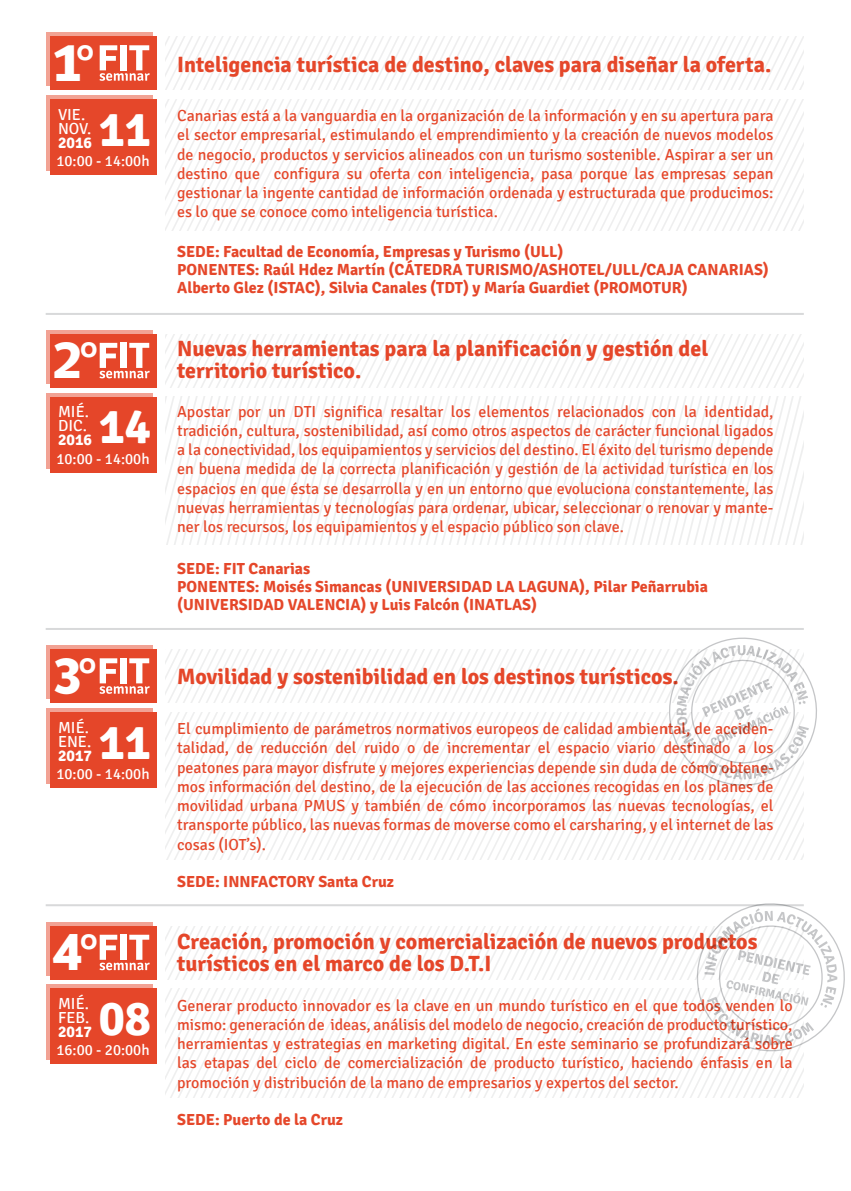
<style>
.page{position:relative;width:851px;height:1191px;background:#fff}
.page>*{position:absolute;margin:0;border:0;box-sizing:border-box;transform-origin:0 0}
.t1{font:700 49.2px "Signika";color:#fff}
.t2{font:900 47.8px "Skola Sans";color:#fff}
.t3{font:700 22px/22px "Signika";color:#e54629}
.t4{font:700 22px "Signika";color:#e5472a}
.t5{font:16px/19.2px "Signika";color:#e5472a;text-align:justify}
.t6{font:700 16px/18px "Signika";color:#e5472a}
.t7{font:16px/14px "Signika";color:#fff}
.t8{font:700 16px "Signika";color:#fff}
.t9{font:15.2px "Signika";color:#fff}
.s1{font-weight:500}
</style>
<div class="page">
<svg style="left:165px;top:334px;width:638px;height:53px"></svg>
<svg style="left:406px;top:397px;width:8px;height:148px"></svg>
<svg style="left:421px;top:397px;width:8px;height:148px"></svg>
<svg style="left:429px;top:397px;width:8px;height:148px"></svg>
<svg style="left:444px;top:397px;width:8px;height:148px"></svg>
<svg style="left:452px;top:397px;width:8px;height:148px"></svg>
<svg style="left:460px;top:397px;width:7px;height:148px"></svg>
<svg style="left:467px;top:397px;width:8px;height:148px"></svg>
<svg style="left:475px;top:397px;width:7px;height:148px"></svg>
<svg style="left:482px;top:397px;width:8px;height:148px"></svg>
<svg style="left:490px;top:397px;width:8px;height:148px"></svg>
<svg style="left:498px;top:397px;width:305px;height:148px"></svg>
<svg style="left:505px;top:421px;width:298px;height:124px"></svg>
<div style="left:46px;top:393px;width:106px;height:75px;background:#f2a294"></div>
<div style="left:46px;top:330px;width:106px;height:53px;background:#f2a294"></div>
<div style="left:50px;top:397px;width:106px;height:75px;background:#e54629"></div>
<div style="left:50px;top:334px;width:106px;height:53px;background:#e54629"></div>
<svg style="left:99px;top:343px;width:51px;height:35px"></svg>
<div style="left:46px;top:708px;width:106px;height:75px;background:#f2a294"></div>
<div style="left:46px;top:645px;width:106px;height:54px;background:#f2a294"></div>
<div style="left:50px;top:712px;width:106px;height:75px;background:#e54629"></div>
<div style="left:50px;top:649px;width:106px;height:54px;background:#e54629"></div>
<svg style="left:99px;top:658px;width:51px;height:36px"></svg>
<hr style="left:46px;top:313px;width:757px;height:2px;background:#d8d9da">
<hr style="left:46px;top:628px;width:757px;height:2px;background:#d8d9da">
<svg style="left:165px;top:37px;width:638px;height:53px"></svg>
<svg style="left:165px;top:99px;width:638px;height:132px"></svg>
<div style="left:46px;top:95px;width:106px;height:76px;background:#f2a394"></div>
<div style="left:46px;top:33px;width:106px;height:53px;background:linear-gradient(to right,#f2a394,#f2a394)"></div>
<div style="left:50px;top:99px;width:106px;height:76px;background:#e5472a"></div>
<div style="left:50px;top:37px;width:106px;height:53px;background:#e5472a"></div>
<svg style="left:99px;top:45px;width:51px;height:36px"></svg>
<div style="left:46px;top:984px;width:106px;height:76px;background:#f2a294"></div>
<div style="left:46px;top:922px;width:106px;height:53px;background:#f2a294"></div>
<div style="left:50px;top:988px;width:106px;height:76px;background:#e54629"></div>
<div style="left:50px;top:926px;width:106px;height:53px;background:#e54629"></div>
<svg style="left:99px;top:934px;width:51px;height:36px"></svg>
<hr style="left:46px;top:904px;width:757px;height:2px;background:#d8d9da">
<svg style="left:165px;top:637px;width:651px;height:222px"></svg>
<svg style="left:165px;top:903px;width:679px;height:194px"></svg>
<h2 class="t2" style="left:52px;top:33px;width:45px">1<span class="s1">º</span></h2>
<p class="t7" style="left:58px;top:108px;width:35px">VIE.<br>NOV.</p>
<p class="t8" style="left:58px;top:133px;width:35px">2016</p>
<h1 class="t1" style="left:99px;top:100px;width:54px">11</h1>
<p class="t9" style="left:56px;top:152px;width:95px">10:00 - 14:00h</p>
<h2 class="t2" style="left:52px;top:330px;width:48px">2<span class="s1">º</span></h2>
<p class="t7" style="left:58px;top:405px;width:32px">MIÉ.<br>DIC.</p>
<p class="t8" style="left:58px;top:430px;width:35px">2016</p>
<h1 class="t1" style="left:99px;top:397px;width:54px">14</h1>
<p class="t9" style="left:56px;top:450px;width:95px">10:00 - 14:00h</p>
<h2 class="t2" style="left:52px;top:646px;width:47px">3<span class="s1">º</span></h2>
<p class="t7" style="left:58px;top:720px;width:35px">MIÉ.<br>ENE.</p>
<p class="t8" style="left:58px;top:745px;width:35px">2017</p>
<h1 class="t1" style="left:99px;top:712px;width:54px">11</h1>
<p class="t9" style="left:56px;top:765px;width:95px">10:00 - 14:00h</p>
<h2 class="t2" style="left:52px;top:922px;width:48px">4<span class="s1">º</span></h2>
<p class="t7" style="left:58px;top:997px;width:33px">MIÉ.<br>FEB.</p>
<p class="t8" style="left:58px;top:1022px;width:35px">2017</p>
<h1 class="t1" style="left:99px;top:989px;width:54px">08</h1>
<p class="t9" style="left:56px;top:1041px;width:95px">16:00 - 20:00h</p>
<h3 class="t4" style="left:177px;top:51px;width:595px">Inteligencia turística de destino, claves para diseñar la oferta.</h3>
<p class="t5" style="left:177px;top:106px;width:598px">Canarias está a la vanguardia en la organización de la información y en su apertura para el sector empresarial, estimulando el emprendimiento y la creación de nuevos modelos de negocio, productos y servicios alineados con un turismo sostenible. Aspirar a ser un destino que configura su oferta con inteligencia, pasa porque las empresas sepan gestionar la ingente cantidad de información ordenada y estructurada que producimos: es lo que se conoce como inteligencia turística.</p>
<p class="t6" style="left:177px;top:243px;width:593px">SEDE: Facultad de Economía, Empresas y Turismo (ULL)<br>PONENTES: Raúl Hdez Martín (CÁTEDRA TURISMO/ASHOTEL/ULL/CAJA CANARIAS)<br>Alberto Glez (ISTAC), Silvia Canales (TDT) y María Guardiet (PROMOTUR)</p>
<h3 class="t3" style="left:177px;top:338px;width:532px">Nuevas herramientas para la planificación y gestión del territorio turístico.</h3>
<p class="t5" style="left:177px;top:402px;width:598px">Apostar por un DTI significa resaltar los elementos relacionados con la identidad, tradición, cultura, sostenibilidad, así como otros aspectos de carácter funcional ligados a la conectividad, los equipamientos y servicios del destino. El éxito del turismo depende en buena medida de la correcta planificación y gestión de la actividad turística en los espacios en que ésta se desarrolla y en un entorno que evoluciona constantemente, las nuevas herramientas y tecnologías para ordenar, ubicar, seleccionar o renovar y mante&shy;ner los recursos, los equipamientos y el espacio público son clave.</p>
<p class="t6" style="left:177px;top:559px;width:532px">SEDE: FIT Canarias<br>PONENTES: Moisés Simancas (UNIVERSIDAD LA LAGUNA), Pilar Peñarrubia (UNIVERSIDAD VALENCIA) y Luis Falcón (INATLAS)</p>
<h3 class="t3" style="left:177px;top:665px;width:503px">Movilidad y sostenibilidad en los destinos turísticos.</h3>
<p class="t5" style="left:177px;top:719px;width:598px">El cumplimiento de parámetros normativos europeos de calidad ambiental, de acciden&shy;talidad, de reducción del ruido o de incrementar el espacio viario destinado a los peatones para mayor disfrute y mejores experiencias depende sin duda de cómo obtene&shy;mos información del destino, de la ejecución de las acciones recogidas en los planes de movilidad urbana PMUS y también de cómo incorporamos las nuevas tecnologías, el transporte público, las nuevas formas de moverse como el carsharing, y el internet de las cosas (IOT’s).</p>
<p class="t6" style="left:177px;top:873px;width:218px">SEDE: INNFACTORY Santa Cruz</p>
<h3 class="t3" style="left:177px;top:930px;width:581px">Creación, promoción y comercialización de nuevos productos turísticos en el marco de los D.T.I</h3>
<p class="t5" style="left:177px;top:996px;width:617px">Generar producto innovador es la clave en un mundo turístico en el que todos venden lo mismo: generación de ideas, análisis del modelo de negocio, creación de producto turístico, herramientas y estrategias en marketing digital. En este seminario se profundizará sobre las etapas del ciclo de comercialización de producto turístico, haciendo énfasis en la promoción y distribución de la mano de empresarios y expertos del sector.</p>
<p class="t6" style="left:177px;top:1111px;width:167px">SEDE: Puerto de la Cruz</p>
</div>
